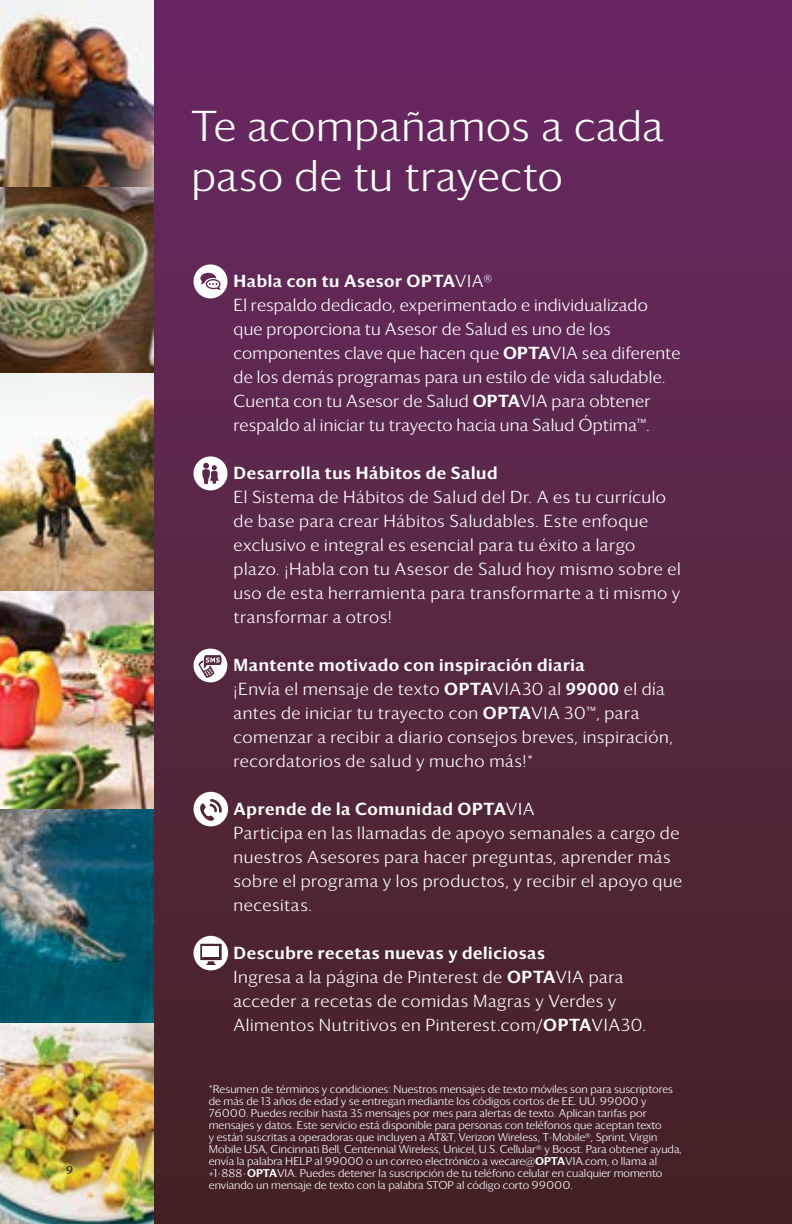
<style>
.page{position:relative;width:792px;height:1224px;background:#fff}
.page>*{position:absolute;margin:0;border:0;box-sizing:border-box;transform-origin:0 0}
.t1{font:300 42px/50.4px "Darby Sans";letter-spacing:.015em;color:#fff}
.t2{font:300 17px/24px "Darby Sans";letter-spacing:.025em;color:#fff}
.t3{font:500 17px "Darby Sans";letter-spacing:.035em;color:#fff}
.t4{font:12px "Darby Sans Medium TSFL";color:#414042}
.t5{font:300 11px/12px "Darby Sans";color:#fff}
.s1{font-weight:500}
</style>
<div class="page">
<div style="left:148px;top:0;width:644px;height:1224px;background:linear-gradient(to bottom,#6a2965,#442321)"></div>
<svg style="left:194px;top:264px;width:33px;height:34px"></svg>
<svg style="left:194px;top:456px;width:33px;height:34px"></svg>
<svg style="left:194px;top:649px;width:33px;height:33px"></svg>
<svg style="left:194px;top:792px;width:34px;height:34px"></svg>
<svg style="left:194px;top:936px;width:34px;height:34px"></svg>
<img style="left:0;top:187px;width:153px;height:1037px">
<img style="left:0;top:0;width:153px;height:187px">
<p class="t4" style="left:66px;top:1160px;width:9px">9</p>
<h1 class="t1" style="left:192px;top:99px;width:474px">Te acompañamos a cada paso de tu trayecto</h1>
<p class="t2" style="left:234px;top:269px;width:448px"><span class="s1">Habla con tu Asesor OPTA</span>VIA®<br>El respaldo dedicado, experimentado e individualizado que proporciona tu Asesor de Salud es uno de los componentes clave que hacen que <span class="s1">OPTA</span>VIA sea diferente de los demás programas para un estilo de vida saludable.<br>Cuenta con tu Asesor de Salud <span class="s1">OPTA</span>VIA para obtener respaldo al iniciar tu trayecto hacia una Salud Óptima™.</p>
<p class="t3" style="left:234px;top:461px;width:266px">Desarrolla tus Hábitos de Salud</p>
<p class="t2" style="left:234px;top:485px;width:449px">El Sistema de Hábitos de Salud del Dr. A es tu currículo de base para crear Hábitos Saludables. Este enfoque exclusivo e integral es esencial para tu éxito a largo plazo. ¡Habla con tu Asesor de Salud hoy mismo sobre el uso de esta herramienta para transformarte a ti mismo y transformar a otros!</p>
<p class="t2" style="left:234px;top:653px;width:441px"><span class="s1">Mantente motivado con inspiración diaria<br></span>¡Envía el mensaje de texto <span class="s1">OPTA</span>VIA30 al <span class="s1">99000</span> el día antes de iniciar tu trayecto con <span class="s1">OPTA</span>VIA 30™, para comenzar a recibir a diario consejos breves, inspiración, recordatorios de salud y mucho más!*</p>
<p class="t2" style="left:234px;top:797px;width:450px"><span class="s1">Aprende de la Comunidad OPTA</span>VIA<br>Participa en las llamadas de apoyo semanales a cargo de nuestros Asesores para hacer preguntas, aprender más sobre el programa y los productos, y recibir el apoyo que necesitas.</p>
<p class="t2" style="left:234px;top:941px;width:414px"><span class="s1">Descubre recetas nuevas y deliciosas<br></span>Ingresa a la página de Pinterest de <span class="s1">OPTA</span>VIA para acceder a recetas de comidas Magras y Verdes y Alimentos Nutritivos en Pinterest.com/<span class="s1">OPTA</span>VIA30.</p>
<p class="t5" style="left:209px;top:1083px;width:475px">*Resumen de términos y condiciones: Nuestros mensajes de texto móviles son para suscriptores de más de 13 años de edad y se entregan mediante los códigos cortos de EE. UU. 99000 y 76000. Puedes recibir hasta 35 mensajes por mes para alertas de texto. Aplican tarifas por mensajes y datos. Este servicio está disponible para personas con teléfonos que aceptan texto<br>y están suscritas a operadoras que incluyen a AT&amp;T, Verizon Wireless, T-Mobile®, Sprint, Virgin Mobile USA, Cincinnati Bell, Centennial Wireless, Unicel, U.S. Cellular® y Boost. Para obtener ayuda, envía la palabra HELP al 99000 o un correo electrónico a wecare@<span class="s1">OPTA</span>VIA.com, o llama al +1-888-<span class="s1">OPTA</span>VIA. Puedes detener la suscripción de tu teléfono celular en cualquier momento enviando un mensaje de texto con la palabra STOP al código corto 99000.</p>
</div>
